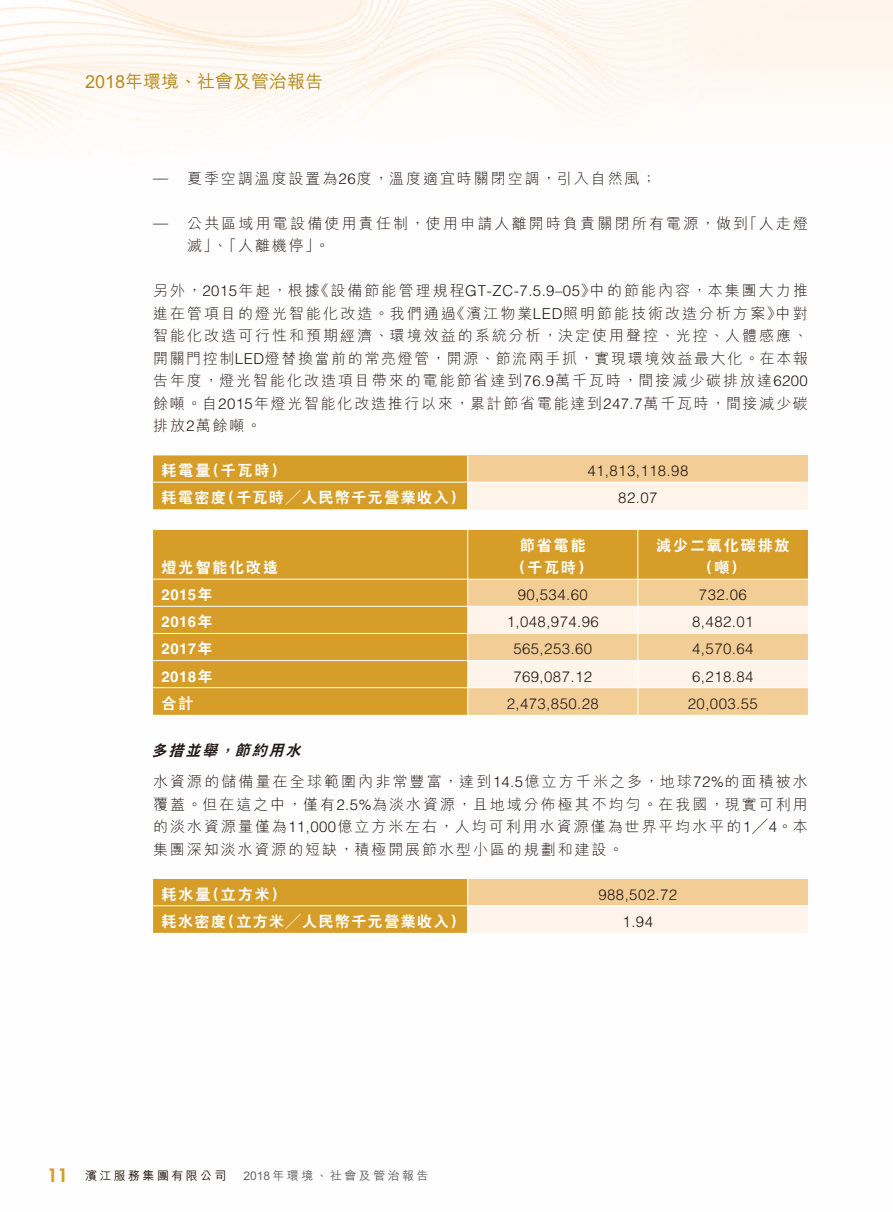
<style>
.page{position:relative;width:893px;height:1212px;background:#fff}
.page>*{position:absolute;margin:0;border:0;box-sizing:border-box;transform-origin:0 0}
.t1{font:500 18px "M Hei HK";color:#b48b1e}
.t2{font:800 18px "Futura Std";color:#d69e28}
.t3{font:300 15px/22.5px "M Hei HK";letter-spacing:.13em;color:#231916}
.t4{font:300 15px "Helvetica LT Std";letter-spacing:.03em;color:#231916}
.t5{font:800 15px/22.5px "C Hei 2 HK";letter-spacing:.13em;color:#fff;text-align:center}
.t6{font:800 15px "C Hei 2 HK";letter-spacing:.095em;color:#fff}
.t7{font:700 15px "Helvetica LT Std";letter-spacing:.03em;color:#fff}
.t8{font:italic 800 15px "C Hei 2 HK";color:#231916}
.t9{font:500 12px "M Hei HK";letter-spacing:.2em;color:#666565}
.t10{font:500 12px "M Hei HK";letter-spacing:.2em;color:#231916}
.s1{font-family:"Helvetica LT Std"}
.s2{font-family:"M Hei HK"}
.s3{font-family:"C Hei 2 HK";font-weight:800}
</style>
<div class="page">
<img style="left:0;top:0;width:893px;height:530px">
<div style="left:468px;top:455px;width:340px;height:27px;background:#f3cd96"></div>
<div style="left:468px;top:482px;width:340px;height:27px;background:#fff4ea"></div>
<hr style="left:468px;top:482px;width:340px;height:1px;background:#fff">
<div style="left:153px;top:455px;width:315px;height:54px;background:#d69e28"></div>
<div style="left:153px;top:530px;width:655px;height:185px;background:#d69e28"></div>
<hr style="left:467px;top:530px;width:1px;height:49px;background:#fff">
<hr style="left:637px;top:530px;width:1px;height:49px;background:#fff">
<hr style="left:153px;top:579px;width:315px;height:1px;background:#fff">
<hr style="left:153px;top:606px;width:315px;height:1px;background:#fff">
<hr style="left:153px;top:633px;width:315px;height:1px;background:#fff">
<hr style="left:153px;top:660px;width:315px;height:1px;background:#fff">
<hr style="left:153px;top:687px;width:315px;height:1px;background:#fff">
<svg style="left:467px;top:579px;width:341px;height:136px;background:#f7debb"></svg>
<div style="left:468px;top:879px;width:340px;height:27px;background:#f3cd96"></div>
<div style="left:468px;top:906px;width:340px;height:27px;background:#fff4ea"></div>
<hr style="left:468px;top:905px;width:340px;height:1px;background:#fff">
<div style="left:153px;top:879px;width:315px;height:54px;background:#d69e28"></div>
<p class="t1" style="left:85px;top:69px;width:240px">2018年環境、社會及管治報告</p>
<p class="t4" style="left:153px;top:168px;width:16px">—</p>
<p class="t4" style="left:153px;top:213px;width:16px">—</p>
<p class="t3" style="left:187px;top:167px;width:471px">夏季空調溫度設置為<span class="s1">26</span>度，溫度適宜時關閉空調，引入自然風;</p>
<p class="t3" style="left:187px;top:212px;width:563px">公共區域用電設備使用責任制，使用申請人離開時負責關閉所有電源，做到</p>
<p class="t3" style="left:743px;top:212px;width:67px">「人走燈</p>
<p class="t3" style="left:187px;top:234px;width:134px">滅」、「人離機停「</p>
<p class="t3" style="left:315px;top:234px;width:16px">。</p>
<p class="t3" style="left:590px;top:279px;width:220px">中的節能內容，本集團大力推</p>
<p class="t4" style="left:314px;top:281px;width:283px"><span class="s2">《設備節能管理規程</span>GT-ZC-7.5.9–05<span class="s2">》</span></p>
<p class="t3" style="left:153px;top:279px;width:168px">另外，<span class="s1">2015</span>年起，根據</p>
<p class="t3" style="left:450px;top:302px;width:333px">《濱江物業<span class="s1">LED</span>照明節能技術改造分析方案》</p>
<p class="t3" style="left:153px;top:302px;width:656px">進在管項目的燈光智能化改造。我們通過<br>智能化改造可行性和預期經濟、環境效益的系統分析，決定使用聲控、光控、人體感應、開關門控制<span class="s1">LED</span>燈替換當前的常亮燈管，開源、節流兩手抓，實現環境效益最大化。在本報告年度，燈光智能化改造項目帶來的電能節省達到<span class="s1">76.9</span>萬千瓦時，間接減少碳排放達<span class="s1">6200</span>餘噸。自<span class="s1">2015</span>年燈光智能化改造推行以來，累計節省電能達到<span class="s1">247.7</span>萬千瓦時，間接減少碳排放<span class="s1">2</span>萬餘噸。</p>
<p class="t4" style="left:587px;top:461px;width:102px">41,813,118.98</p>
<p class="t3" style="left:776px;top:302px;width:34px">中對</p>
<p class="t5" style="left:162px;top:459px;width:50px">耗電量</p>
<p class="t5" style="left:205px;top:459px;width:83px">（千瓦時(</p>
<p class="t6" style="left:220px;top:490px;width:246px">（千瓦時╱人民幣千元營業收入(</p>
<p class="t5" style="left:162px;top:486px;width:66px">耗電密度</p>
<p class="t4" style="left:618px;top:488px;width:41px">82.07</p>
<p class="t5" style="left:162px;top:556px;width:118px">燈光智能化改造</p>
<p class="t7" style="left:162px;top:586px;width:52px">2015<span class="s3">年</span></p>
<p class="t5" style="left:511px;top:533px;width:83px">節省電能（千瓦時(</p>
<p class="t5" style="left:656px;top:533px;width:135px">減少二氧化碳排放（噸(</p>
<p class="t4" style="left:699px;top:585px;width:49px">732.06</p>
<p class="t4" style="left:518px;top:585px;width:72px">90,534.60</p>
<p class="t7" style="left:162px;top:613px;width:52px">2016<span class="s3">年</span></p>
<p class="t4" style="left:507px;top:613px;width:94px">1,048,974.96</p>
<p class="t4" style="left:692px;top:613px;width:63px">8,482.01</p>
<p class="t7" style="left:162px;top:640px;width:52px">2017<span class="s3">年</span></p>
<p class="t4" style="left:513px;top:640px;width:80px">565,253.60</p>
<p class="t4" style="left:692px;top:640px;width:63px">4,570.64</p>
<p class="t7" style="left:162px;top:667px;width:52px">2018<span class="s3">年</span></p>
<p class="t4" style="left:513px;top:667px;width:80px">769,087.12</p>
<p class="t4" style="left:692px;top:667px;width:63px">6,218.84</p>
<p class="t5" style="left:162px;top:692px;width:33px">合計</p>
<p class="t4" style="left:507px;top:694px;width:94px">2,473,850.28</p>
<p class="t4" style="left:688px;top:694px;width:72px">20,003.55</p>
<p class="t8" style="left:235px;top:743px;width:71px">節約用水</p>
<p class="t8" style="left:152px;top:743px;width:88px">多措並舉，</p>
<p class="t3" style="left:153px;top:770px;width:656px;text-align:justify">水資源的儲備量在全球範圍內非常豐富，達到<span class="s1">14.5</span>億立方千米之多，地球<span class="s1">72%</span>的面積被水覆蓋。但在這之中，僅有<span class="s1">2.5%</span>為淡水資源，且地域分佈極其不均勻。在我國，現實可利用的淡水資源量僅為<span class="s1">11,000</span>億立方米左右，人均可利用水資源僅為世界平均水平的<span class="s1">1</span> ╱ 。<span class="s1">4</span> 本集團深知淡水資源的短缺，積極開展節水型小區的規劃和建設。</p>
<p class="t4" style="left:598px;top:885px;width:80px">988,502.72</p>
<p class="t5" style="left:205px;top:882px;width:83px">（立方米(</p>
<p class="t5" style="left:162px;top:882px;width:50px">耗水量</p>
<p class="t6" style="left:220px;top:913px;width:246px">（立方米╱人民幣千元營業收入(</p>
<p class="t5" style="left:162px;top:910px;width:66px">耗水密度</p>
<p class="t4" style="left:623px;top:912px;width:32px">1.94</p>
<p class="t2" style="left:47px;top:1164px;width:22px">11</p>
<p class="t10" style="left:85px;top:1167px;width:143px">濱江服務集團有限公司</p>
<p class="t9" style="left:243px;top:1167px;width:187px">2018年環境、社會及管治報告</p>
</div>
